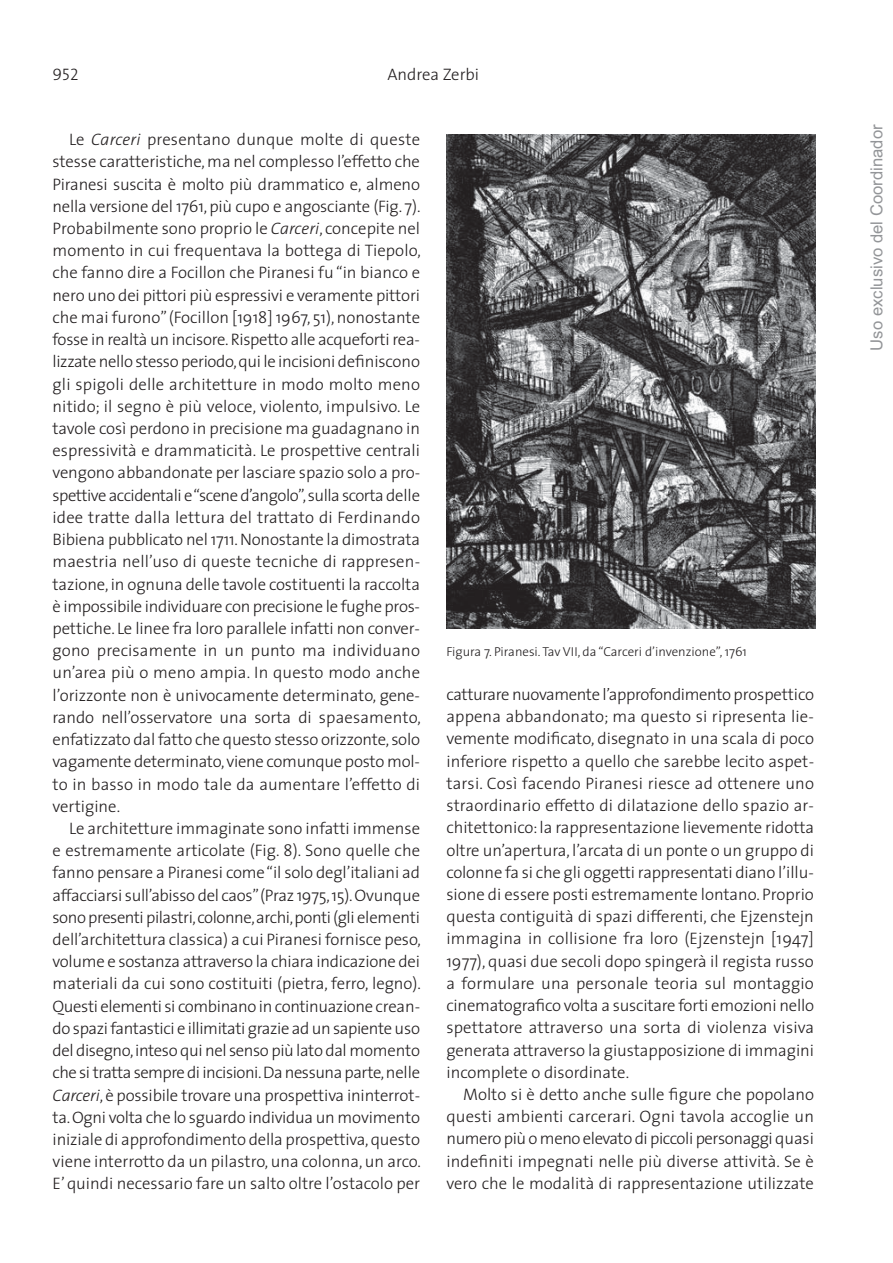
<style>
.page{position:relative;width:893px;height:1263px;background:#fff}
.page>*{position:absolute;margin:0;border:0;box-sizing:border-box;transform-origin:0 0}
.t1{font:300 16.65px/22.2px "The Sans";color:#231f20;text-align:justify}
.t2{font:16.65px "Arial";color:#939598}
.t3{font:16.65px "The Sans Light Caps";color:#231f20}
.t4{font:300 12.9px "The Sans";color:#231f20}
.s1{font-style:italic}
</style>
<div class="page">
<img style="left:446px;top:135px;width:369px;height:494px">
<p class="t3" style="left:53px;top:60px;width:27px">952</p>
<p class="t1" style="left:387px;top:65px;width:93px">Andrea Zerbi</p>
<p class="t1" style="left:53px;top:130px;width:370px;text-indent:17px">Le <span class="s1">Carceri</span> presentano dunque molte di queste stesse caratteristiche, ma nel complesso l’effetto che Piranesi suscita è molto più drammatico e, almeno nella versione del 1761, più cupo e angosciante (Fig. 7).<br>Probabilmente sono proprio le <span class="s1">Carceri</span>, concepite nel momento in cui frequentava la bottega di Tiepolo, che fanno dire a Focillon che Piranesi fu “in bianco e nero uno dei pittori più espressivi e veramente pittori che mai furono” (Focillon [1918] 1967, 51), nonostante fosse in realtà un incisore. Rispetto alle acqueforti rea - lizzate nello stesso periodo, qui le incisioni defini scono gli spigoli delle architetture in modo molto meno nitido; il segno è più veloce, violento, impulsivo. Le tavole così perdono in precisione ma guadagnano in espressività e drammaticità. Le prospettive centrali vengono abbandonate per lasciare spazio solo a pro - spettive accidentali e “scene d’angolo”, sulla scorta delle idee tratte dalla lettura del trattato di Ferdinando Bibiena pubblicato nel 1711. Nonostante la dimostrata maestria nell’uso di queste tecniche di rappre sen - tazione, in ognuna delle tavole costituenti la raccolta è impossibile individuare con precisione le fughe pros - pettiche. Le linee fra loro parallele infatti non conver - gono precisamente in un punto ma indi viduano un’area più o meno ampia. In questo modo anche l’orizzonte non è univocamente determinato, gene - rando nell’osservatore una sorta di spaesamento, enfatizzato dal fatto che questo stesso orizzonte, solo vagamente determinato, viene comunque posto mol - to in basso in modo tale da aumentare l’effetto di vertigine.</p>
<p class="t1" style="left:53px;top:819px;width:370px;text-indent:17px">Le architetture immaginate sono infatti immense e estremamente articolate (Fig. 8). Sono quelle che fanno pensare a Piranesi come “il solo degl’italiani ad affacciarsi sull’abisso del caos” (Praz 1975, 15). Ovunque sono presenti pilastri, colonne, archi, ponti (gli elementi dell’architettura classica) a cui Piranesi fornisce peso, volume e sostanza attraverso la chiara indicazione dei materiali da cui sono costituiti (pietra, ferro, legno).<br>Questi elementi si combinano in continuazione crean - do spazi fantastici e illimitati grazie ad un sapiente uso del disegno, inteso qui nel senso più lato dal momento che si tratta sempre di incisioni. Da nessuna parte, nelle <span class="s1">Carceri</span>, è possibile trovare una prospettiva ininterrot - ta. Ogni volta che lo sguardo individua un movimento iniziale di approfondimento della prospettiva, questo viene interrotto da un pilastro, una colonna, un arco.<br>E’ quindi necessario fare un salto oltre l’ostacolo per</p>
<p class="t4" style="left:446px;top:646px;width:302px">Figura 7. Piranesi. Tav VII, da “Carceri d’invenzione”, 1761</p>
<p class="t1" style="left:446px;top:685px;width:369px">catturare nuovamente l’approfondimento prospettico appena abbandonato; ma questo si ripresenta lie - vemente modificato, disegnato in una scala di poco inferiore rispetto a quello che sarebbe lecito aspet - tarsi. Così facendo Piranesi riesce ad ottenere uno straordinario effetto di dilatazione dello spazio ar - chitet tonico: la rappresentazione lievemente ridotta oltre un’apertura, l’arcata di un ponte o un gruppo di colonne fa si che gli oggetti rappresentati diano l’illu - sione di essere posti estremamente lontano. Proprio questa contiguità di spazi differenti, che Ejzenstejn immagina in collisione fra loro (Ejzenstejn [1947] 1977), quasi due secoli dopo spingerà il regista russo a formulare una personale teoria sul montaggio cinematografico volta a suscitare forti emozioni nello spettatore attraverso una sorta di violenza visiva generata attraverso la giustapposizione di immagini incomplete o disordinate.</p>
<p class="t1" style="left:446px;top:1085px;width:369px;text-indent:17px">Molto si è detto anche sulle figure che popolano questi ambienti carcerari. Ogni tavola accoglie un numero più o meno elevato di piccoli personaggi quasi indefiniti impegnati nelle più diverse attività. Se è vero che le modalità di rappresentazione utilizzate</p>
<p class="t2" style="left:867px;top:351px;width:228px;rotate:-90deg">Uso exclusivo del Coordinador</p>
</div>
